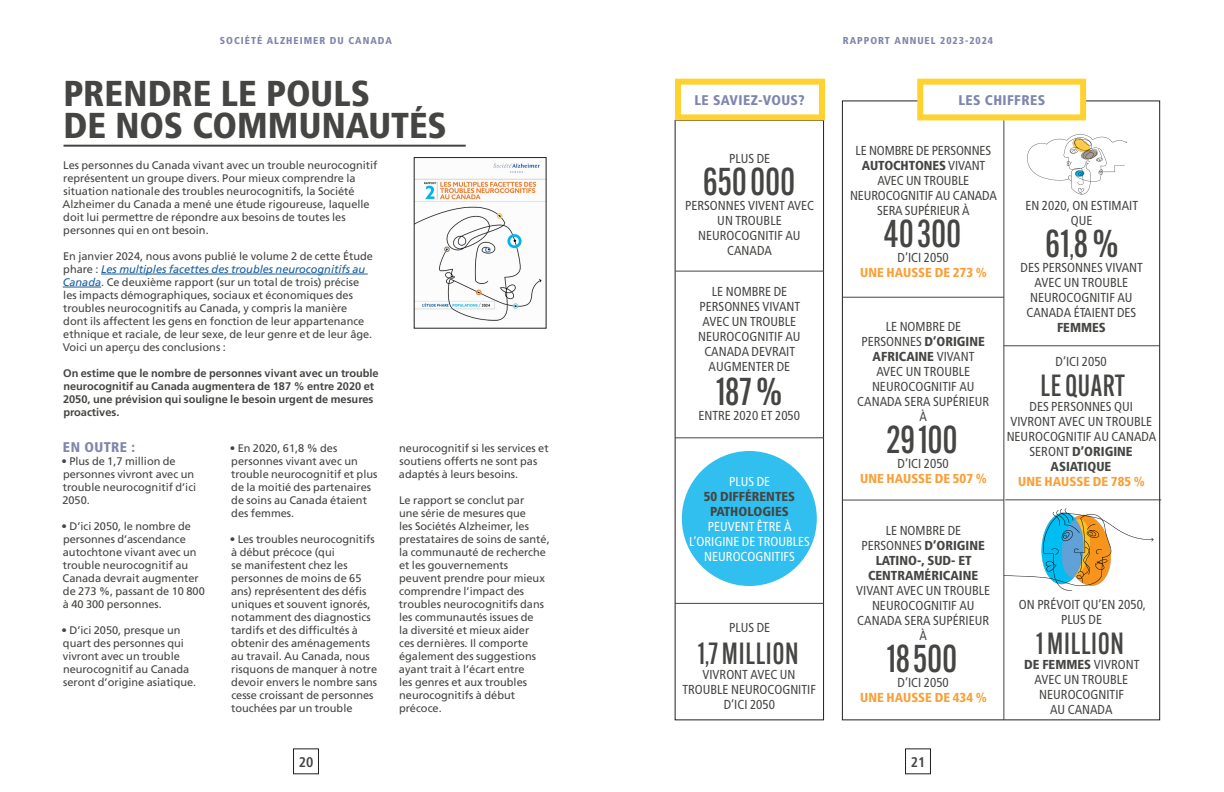
<style>
.page{position:relative;width:1224px;height:792px;background:#fff}
.page>*{position:absolute;margin:0;border:0;box-sizing:border-box;transform-origin:0 0}
.main_headline{font:500 38px "Alternate Gothic Cond ATF";color:#454543}
.main_headline-2{font:36px/32px "Frutiger LT 77 Blk Cn";color:#454543}
.body_justified_tighter{font:500 30px "Alternate Gothic Cond ATF";letter-spacing:.02em;color:#454543}
.main_headline-3{font:14px "Frutiger LT 77 Blk Cn";letter-spacing:.025em;color:#8085ad}
.t1{font:14px "Frutiger LT 67 Bd Cn";color:#454543}
.body_justified_tighter-2{font:13px/15px "Frutiger LT 57 Cn";color:#454543;text-align:center}
.body_justified_tighter-3{font:13px/15px "Frutiger LT 57 Cn";color:#fff;text-align:center}
.body_justified_tighter-4{font:13px "Frutiger LT 77 Blk Cn";color:#f9a038}
.body_justified_tighter-5{font:13px "Frutiger LT 77 Blk Cn";color:#454543}
.body_flush_left_tighter{font:11px/13px "Frutiger LT 55 Rm";color:#454543}
.body_flush_left_tighter-2{font:11px/13px "Frutiger LT 65 Bd";color:#454543}
.t2{font:10px "Frutiger LT 77 Blk Cn";letter-spacing:.1em;color:#8085ad}
.s1{font-family:"Frutiger LT 56 It";color:#175d9e}
.s2{font-family:"Frutiger LT 77 Blk Cn"}
.s3{font-size:24px}
.s4{font-family:"Frutiger LT 77 Blk Cn";color:#454543}
</style>
<div class="page">
<div style="left:293px;top:749px;width:26px;height:25px;border:1px solid #231f20"></div>
<div style="left:905px;top:749px;width:26px;height:25px;border:1px solid #231f20"></div>
<div style="left:675px;top:120px;width:149px;height:600px;border:1px solid #231f20"></div>
<div style="left:682px;top:451px;width:135px;height:135px;background:#30bfef;border-radius:50%"></div>
<hr style="left:1004px;top:120px;width:1px;height:600px;background:#454543">
<hr style="left:842px;top:500px;width:162px;height:1px;background:#454543">
<hr style="left:1005px;top:500px;width:156px;height:1px;background:#454543">
<hr style="left:675px;top:271px;width:149px;height:1px;background:#454543">
<hr style="left:675px;top:438px;width:149px;height:1px;background:#454543">
<hr style="left:675px;top:603px;width:149px;height:1px;background:#454543">
<hr style="left:842px;top:297px;width:162px;height:1px;background:#454543">
<hr style="left:1004px;top:346px;width:156px;height:1px;background:#454543">
<img style="left:1004px;top:503px;width:156px;height:91px">
<img style="left:1027px;top:134px;width:100px;height:61px">
<div style="left:917px;top:79px;width:169px;height:41px;background:#fff;border:6px solid #ffd231"></div>
<div style="left:675px;top:79px;width:150px;height:41px;background:#fff;border:6px solid #ffd231"></div>
<hr style="left:101px;top:274px;width:267px;height:1px;background:#175d9e">
<hr style="left:63px;top:287px;width:38px;height:1px;background:#175d9e">
<hr style="left:64px;top:145px;width:402px;height:2px;background:#454543">
<img style="left:416px;top:163px;width:128px;height:158px">
<p class="t2" style="left:220px;top:35px;width:174px">SOCIÉTÉ ALZHEIMER DU CANADA</p>
<p class="t2" style="left:843px;top:35px;width:152px">RAPPORT ANNUEL 2023-2024</p>
<p class="main_headline-2" style="left:64px;top:77px;width:385px">PRENDRE LE POULS<br>DE NOS COMMUNAUTÉS</p>
<p class="body_flush_left_tighter" style="left:62px;top:159px;width:317px">Les personnes du Canada vivant avec un trouble neurocognitif représentent un groupe divers. Pour mieux comprendre la situation nationale des troubles neurocognitifs, la Société Alzheimer du Canada a mené une étude rigoureuse, laquelle doit lui permettre de répondre aux besoins de toutes les personnes qui en ont besoin.</p>
<p class="body_flush_left_tighter" style="left:63px;top:250px;width:312px">En janvier 2024, nous avons publié le volume 2 de cette Étude phare : <span class="s1">Les multiples facettes des troubles neurocognitifs au Canada</span>. Ce deuxième rapport (sur un total de trois) précise les impacts démographiques, sociaux et économiques des troubles neurocognitifs au Canada, y compris la manière dont ils affectent les gens en fonction de leur appartenance ethnique et raciale, de leur sexe, de leur genre et de leur âge.<br>Voici un aperçu des conclusions :</p>
<p class="body_flush_left_tighter-2" style="left:63px;top:367px;width:317px">On estime que le nombre de personnes vivant avec un trouble neurocognitif au Canada augmentera de 187 % entre 2020 et 2050, une prévision qui souligne le besoin urgent de mesures proactives.</p>
<p class="main_headline-3" style="left:63px;top:439px;width:74px">EN OUTRE :</p>
<p class="body_flush_left_tighter" style="left:61px;top:455px;width:136px">• Plus de 1,7 million de personnes vivront avec un trouble neurocognitif d’ici<br>2050.</p>
<p class="body_flush_left_tighter" style="left:61px;top:520px;width:145px">• D’ici 2050, le nombre de personnes d’ascendance autochtone vivant avec un trouble neurocognitif au<br>Canada devrait augmenter de 273 %, passant de 10 800 à 40 300 personnes.</p>
<p class="body_flush_left_tighter" style="left:61px;top:624px;width:136px">• D’ici 2050, presque un quart des personnes qui vivront avec un trouble neurocognitif au Canada seront d’origine asiatique.</p>
<p class="body_flush_left_tighter" style="left:230px;top:442px;width:149px">• En 2020, 61,8 % des personnes vivant avec un trouble neurocognitif et plus de la moitié des partenaires de soins au Canada étaient des femmes.</p>
<p class="body_flush_left_tighter" style="left:230px;top:533px;width:149px">• Les troubles neurocognitifs à début précoce (qui<br>se manifestent chez les personnes de moins de 65 ans) représentent des défis uniques et souvent ignorés, notamment des diagnostics tardifs et des difficultés à obtenir des aménagements au travail. Au Canada, nous risquons de manquer à notre devoir envers le nombre sans cesse croissant de personnes touchées par un trouble</p>
<p class="body_flush_left_tighter" style="left:399px;top:442px;width:151px">neurocognitif si les services et soutiens offerts ne sont pas adaptés à leurs besoins.</p>
<p class="body_flush_left_tighter" style="left:399px;top:494px;width:152px">Le rapport se conclut par<br>une série de mesures que<br>les Sociétés Alzheimer, les prestataires de soins de santé, la communauté de recherche et les gouvernements peuvent prendre pour mieux comprendre l’impact des troubles neurocognitifs dans les communautés issues de<br>la diversité et mieux aider<br>ces dernières. Il comporte également des suggestions ayant trait à l’écart entre<br>les genres et aux troubles neurocognitifs à début précoce.</p>
<p class="main_headline-3" style="left:695px;top:92px;width:111px">LE SAVIEZ-VOUS?</p>
<p class="main_headline-3" style="left:959px;top:92px;width:88px">LES CHIFFRES</p>
<p class="body_justified_tighter-2" style="left:850px;top:143px;width:148px">LE NOMBRE DE PERSONNES<br><span class="s2">AUTOCHTONES</span> VIVANT<br>AVEC UN TROUBLE<br>NEUROCOGNITIF AU CANADA<br>SERA SUPÉRIEUR À</p>
<p class="main_headline" style="left:884px;top:210px;width:79px">40300</p>
<p class="body_justified_tighter-2" style="left:898px;top:250px;width:53px">D’ICI 2050</p>
<p class="body_justified_tighter-4" style="left:860px;top:265px;width:128px">UNE HAUSSE DE 273 %</p>
<p class="body_justified_tighter-2" style="left:729px;top:151px;width:42px">PLUS DE</p>
<p class="main_headline" style="left:703px;top:158px;width:94px">650000</p>
<p class="body_justified_tighter-2" style="left:685px;top:198px;width:131px">PERSONNES VIVENT AVEC<br>UN TROUBLE<br>NEUROCOGNITIF AU<br>CANADA</p>
<p class="body_justified_tighter-2" style="left:1025px;top:199px;width:114px">EN 2020, ON ESTIMAIT<br>QUE</p>
<p class="main_headline" style="left:1045px;top:220px;width:74px">61<span class="s3">,</span>8 %</p>
<p class="body_justified_tighter-2" style="left:1021px;top:261px;width:124px">DES PERSONNES VIVANT<br>AVEC UN TROUBLE<br>NEUROCOGNITIF AU<br>CANADA ÉTAIENT DES</p>
<p class="body_justified_tighter-2" style="left:698px;top:284px;width:104px">LE NOMBRE DE<br>PERSONNES VIVANT<br>AVEC UN TROUBLE<br>NEUROCOGNITIF AU<br>CANADA DEVRAIT<br>AUGMENTER DE</p>
<p class="main_headline" style="left:716px;top:368px;width:67px">187 %</p>
<p class="body_justified_tighter-2" style="left:698px;top:408px;width:103px">ENTRE 2020 ET 2050</p>
<p class="body_justified_tighter-2" style="left:886px;top:319px;width:77px">LE NOMBRE DE</p>
<p class="body_justified_tighter-5" style="left:1057px;top:320px;width:50px">FEMMES</p>
<p class="body_justified_tighter-2" style="left:857px;top:334px;width:133px">PERSONNES <span class="s2">D’ORIGINE<br>AFRICAINE</span> VIVANT<br>AVEC UN TROUBLE<br>NEUROCOGNITIF AU<br>CANADA SERA SUPÉRIEUR<br>À</p>
<p class="main_headline" style="left:886px;top:416px;width:73px">29100</p>
<p class="body_justified_tighter-2" style="left:898px;top:456px;width:53px">D’ICI 2050</p>
<p class="body_justified_tighter-4" style="left:860px;top:471px;width:128px">UNE HAUSSE DE 507 %</p>
<p class="body_justified_tighter-2" style="left:1056px;top:354px;width:53px">D’ICI 2050</p>
<p class="body_justified_tighter" style="left:1041px;top:367px;width:86px">LE QUART</p>
<p class="body_justified_tighter-2" style="left:1007px;top:399px;width:151px">DES PERSONNES QUI<br>VIVRONT AVEC UN TROUBLE<br>NEUROCOGNITIF AU CANADA<br>SERONT <span class="s2">D’ORIGINE<br>ASIATIQUE</span></p>
<p class="body_justified_tighter-4" style="left:1018px;top:474px;width:128px">UNE HAUSSE DE 785 %</p>
<p class="body_justified_tighter-3" style="left:689px;top:474px;width:122px">PLUS DE<br><span class="s4">50 DIFFÉRENTES<br>PATHOLOGIES<br></span>PEUVENT ÊTRE À<br>L’ORIGINE DE TROUBLES<br>NEUROCOGNITIFS</p>
<p class="body_justified_tighter-2" style="left:856px;top:523px;width:135px">LE NOMBRE DE<br>PERSONNES <span class="s2">D’ORIGINE<br>LATINO-, SUD- ET<br>CENTRAMÉRICAINE<br></span>VIVANT AVEC UN TROUBLE<br>NEUROCOGNITIF AU<br>CANADA SERA SUPÉRIEUR<br>À</p>
<p class="main_headline" style="left:887px;top:635px;width:72px">18500</p>
<p class="body_justified_tighter-2" style="left:898px;top:675px;width:53px">D’ICI 2050</p>
<p class="body_justified_tighter-4" style="left:860px;top:690px;width:128px">UNE HAUSSE DE 434 %</p>
<p class="body_justified_tighter-2" style="left:1019px;top:597px;width:129px">ON PRÉVOIT QU’EN 2050,<br>PLUS DE</p>
<p class="body_justified_tighter" style="left:1036px;top:625px;width:89px">1 MILLION</p>
<p class="body_justified_tighter-2" style="left:1024px;top:657px;width:117px"><span class="s2">DE FEMMES</span> VIVRONT<br>AVEC UN TROUBLE<br>NEUROCOGNITIF<br>AU CANADA</p>
<p class="body_justified_tighter-2" style="left:729px;top:620px;width:42px">PLUS DE</p>
<p class="body_justified_tighter" style="left:698px;top:634px;width:103px">1<span class="s3">,</span>7 MILLION</p>
<p class="body_justified_tighter-2" style="left:682px;top:667px;width:135px">VIVRONT AVEC UN<br>TROUBLE NEUROCOGNITIF<br>D’ICI 2050</p>
<p class="t1" style="left:299px;top:753px;width:16px">20</p>
<p class="t1" style="left:911px;top:753px;width:16px">21</p>
</div>
